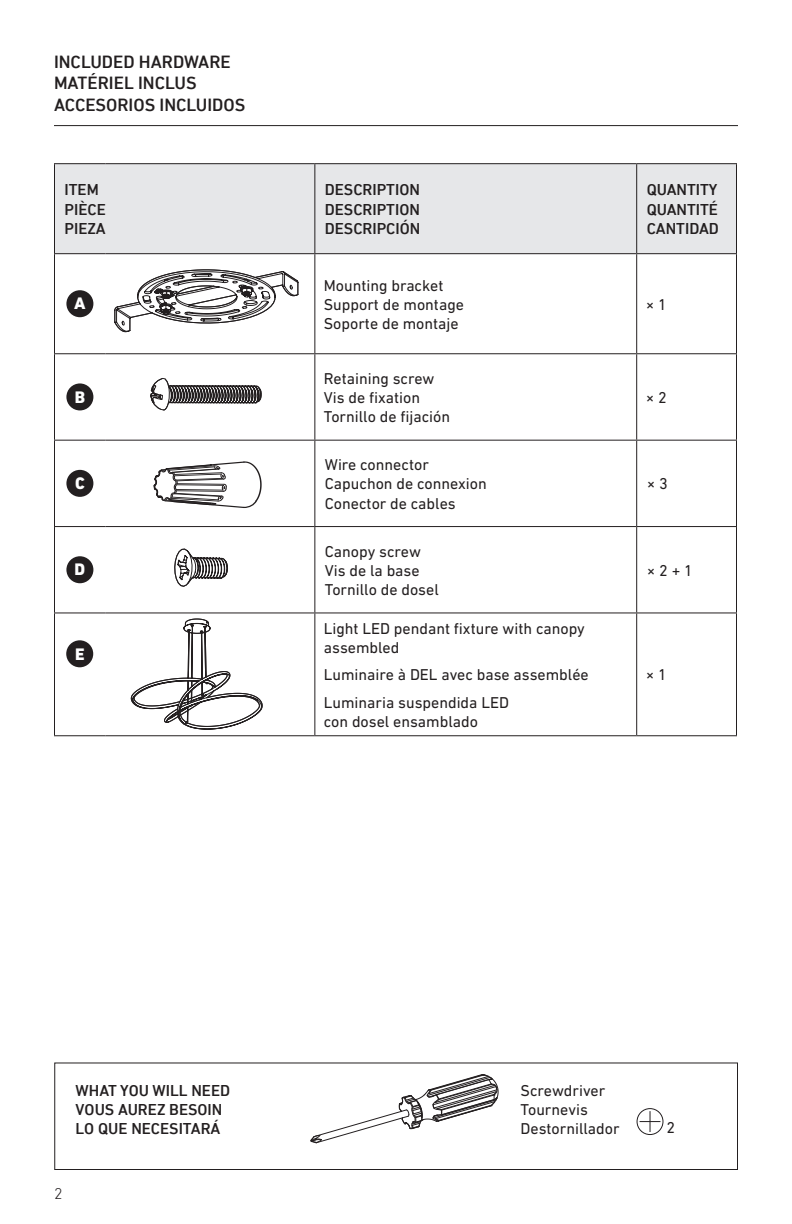
<style>
.page{position:relative;width:792px;height:1224px;background:#fff}
.page>*{position:absolute;margin:0;border:0;box-sizing:border-box;transform-origin:0 0}
.Titles{font:500 18px/21.6px "DIN Next LT Pro";color:#231f20}
.t1{font:800 17px "DIN Next LT Pro";color:#fff}
.t2{font:16px/19.2px "DIN Next LT Pro";color:#231f20}
.Titles-2{font:500 16px/19.2px "DIN Next LT Pro";color:#231f20}
.t3{font:300 16px "DIN Next LT Pro";color:#231f20}
</style>
<div class="page">
<div style="left:55px;top:164px;width:681px;height:89px;background:#e6e7e9"></div>
<hr style="left:314px;top:164px;width:1px;height:89px;background:#231f20">
<hr style="left:636px;top:164px;width:1px;height:89px;background:#231f20">
<hr style="left:54px;top:253px;width:51px;height:1px;background:#231f20">
<hr style="left:105px;top:253px;width:210px;height:1px;background:#231f20">
<hr style="left:315px;top:253px;width:322px;height:1px;background:#231f20">
<hr style="left:314px;top:254px;width:1px;height:99px;background:#231f20">
<hr style="left:637px;top:253px;width:100px;height:1px;background:#231f20">
<hr style="left:636px;top:254px;width:1px;height:99px;background:#231f20">
<hr style="left:54px;top:353px;width:51px;height:1px;background:#231f20">
<hr style="left:105px;top:353px;width:210px;height:1px;background:#231f20">
<hr style="left:315px;top:353px;width:322px;height:1px;background:#231f20">
<hr style="left:314px;top:354px;width:1px;height:86px;background:#231f20">
<hr style="left:637px;top:353px;width:100px;height:1px;background:#231f20">
<hr style="left:636px;top:354px;width:1px;height:86px;background:#231f20">
<hr style="left:54px;top:440px;width:51px;height:1px;background:#231f20">
<hr style="left:105px;top:440px;width:210px;height:1px;background:#231f20">
<hr style="left:315px;top:440px;width:322px;height:1px;background:#231f20">
<hr style="left:314px;top:441px;width:1px;height:85px;background:#231f20">
<hr style="left:637px;top:440px;width:100px;height:1px;background:#231f20">
<hr style="left:636px;top:441px;width:1px;height:85px;background:#231f20">
<hr style="left:54px;top:526px;width:51px;height:1px;background:#231f20">
<hr style="left:105px;top:526px;width:210px;height:1px;background:#231f20">
<hr style="left:315px;top:526px;width:322px;height:1px;background:#231f20">
<hr style="left:314px;top:527px;width:1px;height:85px;background:#231f20">
<hr style="left:637px;top:526px;width:100px;height:1px;background:#231f20">
<hr style="left:636px;top:527px;width:1px;height:85px;background:#231f20">
<hr style="left:54px;top:612px;width:51px;height:1px;background:#231f20">
<hr style="left:105px;top:612px;width:210px;height:1px;background:#231f20">
<hr style="left:315px;top:612px;width:322px;height:1px;background:#231f20">
<hr style="left:314px;top:613px;width:1px;height:122px;background:#231f20">
<hr style="left:637px;top:612px;width:100px;height:1px;background:#231f20">
<hr style="left:636px;top:613px;width:1px;height:122px;background:#231f20">
<hr style="left:54px;top:735px;width:51px;height:1px;background:#231f20">
<hr style="left:105px;top:735px;width:210px;height:1px;background:#231f20">
<hr style="left:315px;top:735px;width:322px;height:1px;background:#231f20">
<hr style="left:637px;top:735px;width:100px;height:1px;background:#231f20">
<hr style="left:54px;top:163px;width:51px;height:1px;background:#231f20">
<hr style="left:54px;top:164px;width:1px;height:89px;background:#231f20">
<hr style="left:105px;top:163px;width:210px;height:1px;background:#231f20">
<hr style="left:315px;top:163px;width:322px;height:1px;background:#231f20">
<hr style="left:637px;top:163px;width:100px;height:1px;background:#231f20">
<hr style="left:736px;top:164px;width:1px;height:89px;background:#231f20">
<hr style="left:54px;top:254px;width:1px;height:99px;background:#231f20">
<hr style="left:736px;top:254px;width:1px;height:99px;background:#231f20">
<hr style="left:54px;top:354px;width:1px;height:86px;background:#231f20">
<hr style="left:736px;top:354px;width:1px;height:86px;background:#231f20">
<hr style="left:54px;top:441px;width:1px;height:85px;background:#231f20">
<hr style="left:736px;top:441px;width:1px;height:85px;background:#231f20">
<hr style="left:54px;top:527px;width:1px;height:85px;background:#231f20">
<hr style="left:736px;top:527px;width:1px;height:85px;background:#231f20">
<hr style="left:54px;top:613px;width:1px;height:122px;background:#231f20">
<hr style="left:736px;top:613px;width:1px;height:122px;background:#231f20">
<div style="left:66px;top:290px;width:27px;height:27px;background:#231f20;border-radius:50%"></div>
<div style="left:66px;top:383px;width:27px;height:27px;background:#231f20;border-radius:50%"></div>
<div style="left:66px;top:470px;width:27px;height:27px;background:#231f20;border-radius:50%"></div>
<div style="left:66px;top:556px;width:27px;height:27px;background:#231f20;border-radius:50%"></div>
<div style="left:66px;top:640px;width:27px;height:27px;background:#231f20;border-radius:50%"></div>
<svg style="left:310px;top:1074px;width:189px;height:69px"></svg>
<div style="left:637px;top:1108px;width:26px;height:27px;border:1px solid #231f20;border-radius:50%"></div>
<svg style="left:640px;top:1111px;width:20px;height:21px"></svg>
<div style="left:54px;top:1062px;width:684px;height:108px;border:1px solid #231f20"></div>
<svg style="left:174px;top:548px;width:54px;height:39px"></svg>
<svg style="left:150px;top:378px;width:112px;height:33px"></svg>
<svg style="left:114px;top:269px;width:185px;height:64px"></svg>
<svg style="left:131px;top:619px;width:131px;height:110px"></svg>
<hr style="left:54px;top:125px;width:684px;height:1px;background:#231f20">
<svg style="left:153px;top:461px;width:109px;height:47px"></svg>
<p class="Titles" style="left:54px;top:50px;width:193px">INCLUDED HARDWARE<br>MATÉRIEL INCLUS<br>ACCESORIOS INCLUIDOS</p>
<p class="Titles-2" style="left:64px;top:180px;width:43px">ITEM<br>PIÈCE<br>PIEZA</p>
<p class="Titles-2" style="left:325px;top:180px;width:97px;text-align:justify">DESCRIPTION DESCRIPTION DESCRIPCIÓN</p>
<p class="Titles-2" style="left:647px;top:180px;width:74px;text-align:justify">QUANTITY QUANTITÉ CANTIDAD</p>
<p class="t1" style="left:74px;top:294px;width:13px">A</p>
<p class="t2" style="left:324px;top:275px;width:142px">Mounting bracket<br>Support de montage<br>Soporte de montaje</p>
<p class="t2" style="left:646px;top:294px;width:23px">× 1</p>
<p class="t1" style="left:75px;top:387px;width:12px">B</p>
<p class="t2" style="left:324px;top:369px;width:128px">Retaining screw<br>Vis de fixation<br>Tornillo de fijación</p>
<p class="t2" style="left:646px;top:388px;width:23px">× 2</p>
<p class="t1" style="left:75px;top:473px;width:11px">C</p>
<p class="t2" style="left:325px;top:455px;width:164px">Wire connector<br>Capuchon de connexion<br>Conector de cables</p>
<p class="t2" style="left:647px;top:474px;width:23px">× 3</p>
<p class="t1" style="left:75px;top:560px;width:12px">D</p>
<p class="t2" style="left:325px;top:541px;width:115px">Canopy screw<br>Vis de la base<br>Tornillo de dosel</p>
<p class="t2" style="left:647px;top:561px;width:48px">× 2 + 1</p>
<p class="t1" style="left:75px;top:644px;width:11px">E</p>
<p class="t2" style="left:324px;top:619px;width:263px">Light LED pendant fixture with canopy assembled</p>
<p class="t2" style="left:324px;top:665px;width:266px">Luminaire à DEL avec base assemblée</p>
<p class="t2" style="left:324px;top:692px;width:187px">Luminaria suspendida LED con dosel ensamblado</p>
<p class="t2" style="left:646px;top:665px;width:23px">× 1</p>
<p class="Titles-2" style="left:76px;top:1081px;width:156px">WHAT YOU WILL NEED<br>VOUS AUREZ BESOIN<br>LO QUE NECESITARÁ</p>
<p class="t3" style="left:54px;top:1184px;width:10px">2</p>
<p class="t2" style="left:521px;top:1081px;width:101px">Screwdriver<br>Tournevis<br>Destornillador</p>
<p class="t2" style="left:666px;top:1118px;width:10px">2</p>
</div>
